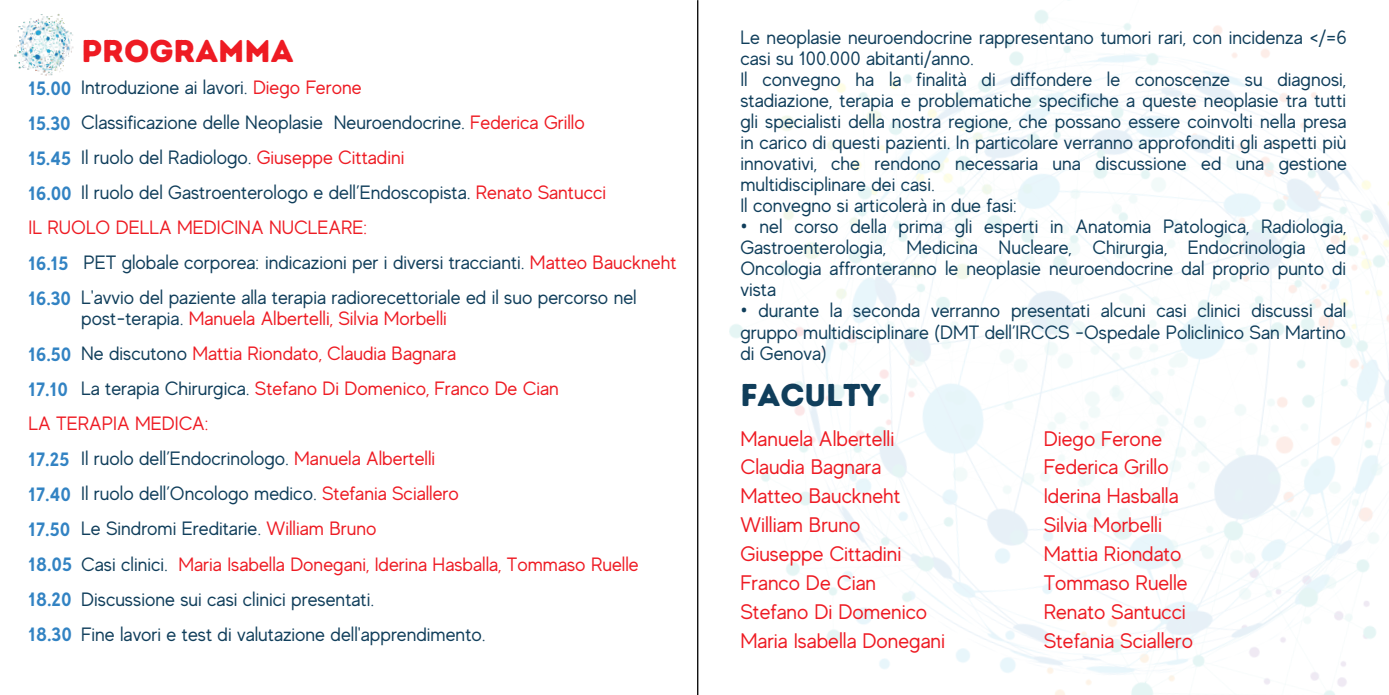
<style>
.page{position:relative;width:1389px;height:695px;background:#fff}
.page>*{position:absolute;margin:0;border:0;box-sizing:border-box;transform-origin:0 0}
.t1{font:31.5px "Intro Rust Base";color:#ee1b23}
.t2{font:31.5px "Intro Rust Base";color:#103e5b}
.t3{font:21px/28.9px "MADE Evolve Sans";color:#ee1b23}
.t4{font:19.25px/21px "MADE Evolve Sans";color:#103e5b}
.t5{font:19.25px/35px "MADE Evolve Sans";color:#ee1b23}
.t6{font:700 19.25px "MADE Evolve Sans";color:#3283c3}
.s1{font-family:"Noto Sans"}
.s2{font-weight:700;color:#3283c3}
.s3{color:#ee1b23}
.s4{color:#103e5b}
</style>
<div class="page">
<img style="left:697px;top:0;width:692px;height:694px">
<img style="left:14px;top:14px;width:60px;height:62px">
<h1 class="t1" style="left:81px;top:32px;width:214px">PROGRAMMA</h1>
<p class="t4" style="left:740px;top:27px;width:608px">Le neoplasie neuroendocrine rappresentano tumori rari, con incidenza &lt;/=6 casi su 100.000 abitanti/anno.<br>Il convegno ha la finalità di diffondere le conoscenze su diagnosi, stadiazione, terapia e problematiche specifiche a queste neoplasie tra tutti gli specialisti della nostra regione, che possano essere coinvolti nella presa in carico di questi pazienti. In particolare verranno approfonditi gli aspetti più innovativi, che rendono necessaria una discussione ed una gestione multidisciplinare dei casi.<br>Il convegno si articolerà in due fasi:</p>
<p class="t4" style="left:740px;top:216px;width:607px;text-align:justify"><span class="s1">•</span> nel corso della prima gli esperti in Anatomia Patologica, Radiologia, Gastroenterologia, Medicina Nucleare, Chirurgia, Endocrinologia ed Oncologia affronteranno le neoplasie neuroendocrine dal proprio punto di vista</p>
<p class="t4" style="left:740px;top:300px;width:607px;text-align:justify"><span class="s1">•</span> durante la seconda verranno presentati alcuni casi clinici discussi dal gruppo multidisciplinare (DMT dell’IRCCS -Ospedale Policlinico San Martino di Genova)</p>
<p class="t4" style="left:29px;top:70px;width:579px;line-height:35px"><span class="s2">15.00</span> Introduzione ai lavori. <span class="s3">Diego Ferone<br></span><span class="s2">15.30</span> Classificazione delle Neoplasie Neuroendocrine. <span class="s3">Federica Grillo </span><span class="s2">15.45</span> Il ruolo del Radiologo. <span class="s3">Giuseppe Cittadini<br></span><span class="s2">16.00</span> Il ruolo del Gastroenterologo e dell’Endoscopista. <span class="s3">Renato Santucci</span></p>
<p class="t5" style="left:29px;top:210px;width:340px">IL RUOLO DELLA MEDICINA NUCLEARE:</p>
<p class="t4" style="left:81px;top:245px;width:597px;line-height:35px;text-indent:-53px"><span class="s2">16.15</span> PET globale corporea: indicazioni per i diversi traccianti. <span class="s3">Matteo Bauckneht<br></span>L'avvio del paziente alla terapia radiorecettoriale ed il suo percorso nel</p>
<p class="t5" style="left:81px;top:301px;width:367px"><span class="s4">post-terapia.</span> Manuela Albertelli, Silvia Morbelli</p>
<p class="t6" style="left:29px;top:287px;width:44px">16.30</p>
<p class="t5" style="left:29px;top:336px;width:532px"><span class="s2">16.50</span> <span class="s4">Ne discutono</span> Mattia Riondato, Claudia Bagnara<br><span class="s2">17.10</span> <span class="s4">La terapia Chirurgica.</span> Stefano Di Domenico, Franco De Cian</p>
<h1 class="t2" style="left:740px;top:376px;width:142px">FACULTY</h1>
<p class="t5" style="left:29px;top:406px;width:182px">LA TERAPIA MEDICA:</p>
<p class="t4" style="left:29px;top:441px;width:612px;line-height:35px"><span class="s2">17.25</span> Il ruolo dell’Endocrinologo. <span class="s3">Manuela Albertelli<br></span><span class="s2">17.40</span> Il ruolo dell’Oncologo medico. <span class="s3">Stefania Sciallero<br></span><span class="s2">17.50</span> Le Sindromi Ereditarie. <span class="s3">William Bruno<br></span><span class="s2">18.05</span> Casi clinici. <span class="s3">Maria Isabella Donegani, Iderina Hasballa, Tommaso Ruelle </span><span class="s2">18.20</span> Discussione sui casi clinici presentati.<br><span class="s2">18.30</span> Fine lavori e test di valutazione dell'apprendimento.</p>
<p class="t3" style="left:740px;top:424px;width:206px">Manuela Albertelli<br>Claudia Bagnara<br>Matteo Bauckneht<br>William Bruno<br>Giuseppe Cittadini<br>Franco De Cian<br>Stefano Di Domenico<br>Maria Isabella Donegani</p>
<p class="t3" style="left:1043px;top:424px;width:151px">Diego Ferone<br>Federica Grillo<br>Iderina Hasballa<br>Silvia Morbelli<br>Mattia Riondato<br>Tommaso Ruelle<br>Renato Santucci<br>Stefania Sciallero</p>
</div>
